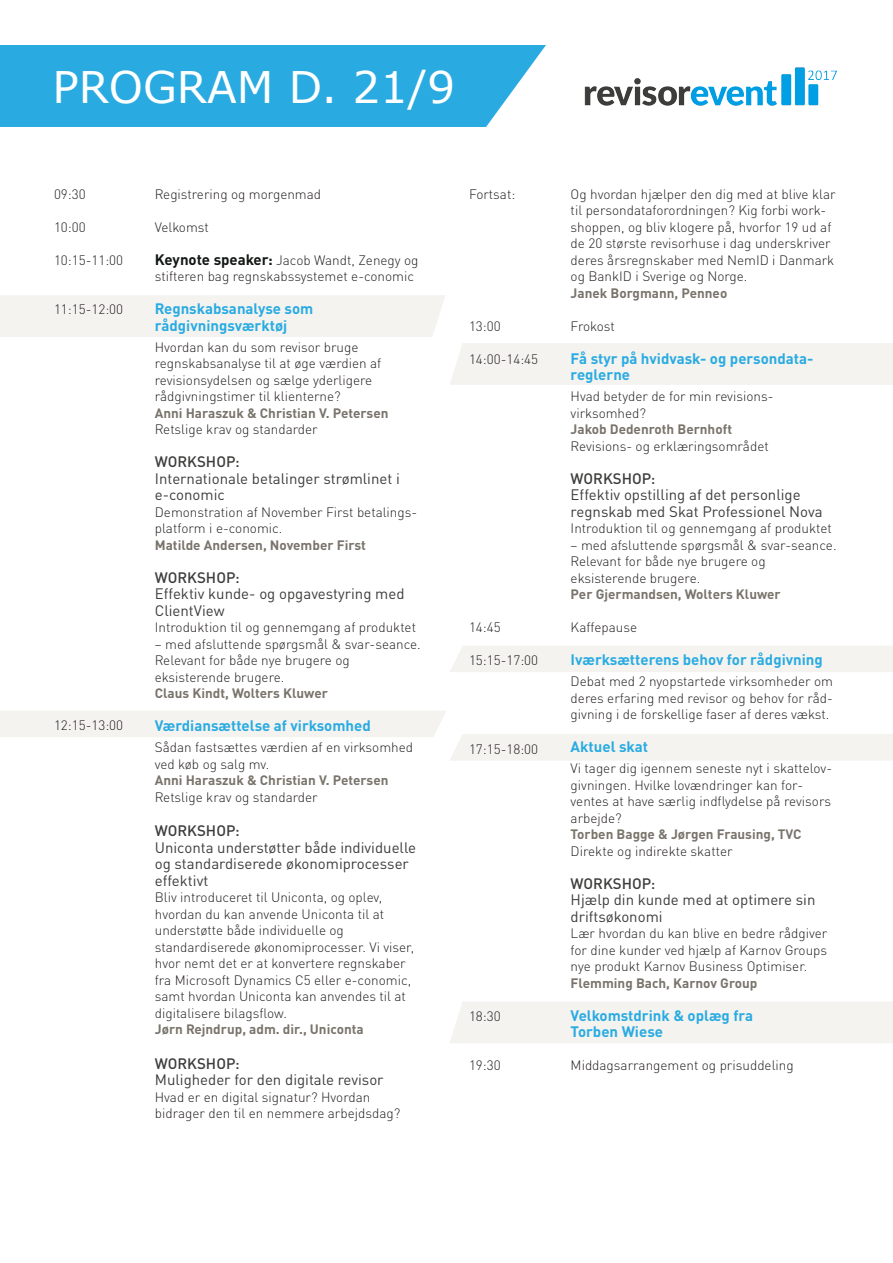
<style>
.page{position:relative;width:893px;height:1263px;background:#fff}
.page>*{position:absolute;margin:0;border:0;box-sizing:border-box;transform-origin:0 0}
.t1{font:43.5px "Verdana";color:#fff}
.t2{font:15px/16.5px "DIN Pro";color:#3d3d3c}
.t3{font:700 15px/16.5px "DIN Pro";color:#29abe2}
.t4{font:500 15px "DIN Pro";color:#3d3d3c}
.t5{font:300 13.5px/16.5px "DIN Pro";color:#231f20}
.t6{font:700 13.5px "DIN Pro";color:#79746b}
.t7{font:300 13.5px "DIN Pro";letter-spacing:-.02em;color:#231f20}
.s1{font-weight:700;font-size:15px;color:#111814}
.s2{font-weight:500}
</style>
<div class="page">
<div style="left:450px;top:1002px;width:443px;height:41px;background:#f4f3ef"></div>
<div style="left:450px;top:646px;width:443px;height:26px;background:#f4f3ef"></div>
<div style="left:450px;top:343px;width:443px;height:42px;background:#f4f3ef"></div>
<div style="left:0;top:295px;width:445px;height:42px;background:#f4f3ef"></div>
<svg style="left:0;top:711px;width:893px;height:49px"></svg>
<div style="left:0;top:45px;width:546px;height:82px;background:#29abe2"></div>
<img style="left:584px;top:67px;width:253px;height:39px">
<p class="t1" style="left:52px;top:57px;width:404px">PROGRAM D. 21/9</p>
<p class="t5" style="left:54px;top:184px;width:33px">09:30</p>
<p class="t5" style="left:54px;top:217px;width:33px">10:00</p>
<p class="t5" style="left:54px;top:250px;width:71px">10:15-11:00</p>
<p class="t5" style="left:54px;top:300px;width:71px">11:15-12:00</p>
<p class="t5" style="left:54px;top:715px;width:71px">12:15-13:00</p>
<p class="t5" style="left:155px;top:184px;width:168px">Registrering og morgenmad</p>
<p class="t5" style="left:155px;top:217px;width:56px">Velkomst</p>
<p class="t5" style="left:155px;top:250px;width:265px"><span class="s1">Keynote speaker:</span> Jacob Wandt, Zenegy og stifteren bag regnskabssystemet e-conomic</p>
<p class="t3" style="left:155px;top:299px;width:160px">Regnskabsanalyse som rådgivningsværktøj</p>
<p class="t5" style="left:155px;top:337px;width:228px">Hvordan kan du som revisor bruge regnskabsanalyse til at øge værdien af revisionsydelsen og sælge yderligere rådgivningstimer til klienterne?</p>
<p class="t6" style="left:155px;top:401px;width:235px">Anni Haraszuk &amp; Christian V. Petersen</p>
<p class="t5" style="left:155px;top:420px;width:164px">Retslige krav og standarder</p>
<p class="t4" style="left:155px;top:450px;width:86px">WORKSHOP:</p>
<p class="t2" style="left:155px;top:468px;width:247px">Internationale betalinger strømlinet i e-conomic</p>
<p class="t5" style="left:155px;top:502px;width:264px">Demonstration af November First betalings&shy;platform i e-conomic.</p>
<p class="t6" style="left:155px;top:533px;width:212px">Matilde Andersen, November First</p>
<p class="t2" style="left:155px;top:567px;width:251px"><span class="s2">WORKSHOP:<br></span>Effektiv kunde- og opgavestyring med<br>ClientView</p>
<p class="t5" style="left:155px;top:618px;width:263px">Introduktion til og gennemgang af produktet</p>
<p class="t5" style="left:155px;top:634px;width:267px">– med afsluttende spørgsmål &amp; svar-seance.</p>
<p class="t5" style="left:155px;top:651px;width:197px">Relevant for både nye brugere og eksisterende brugere.</p>
<p class="t6" style="left:155px;top:682px;width:175px">Claus Kindt, Wolters Kluwer</p>
<p class="t3" style="left:155px;top:716px;width:218px">Værdiansættelse af virksomhed</p>
<p class="t5" style="left:155px;top:738px;width:260px">Sådan fastsættes værdien af en virksomhed ved køb og salg mv.</p>
<p class="t6" style="left:155px;top:769px;width:235px">Anni Haraszuk &amp; Christian V. Petersen</p>
<p class="t5" style="left:155px;top:787px;width:164px">Retslige krav og standarder</p>
<p class="t4" style="left:155px;top:819px;width:86px">WORKSHOP:</p>
<p class="t2" style="left:155px;top:837px;width:263px">Uniconta understøtter både individuelle og standardiserede økonomiprocesser effektivt</p>
<p class="t5" style="left:155px;top:888px;width:261px">Bliv introduceret til Uniconta, og oplev, hvordan du kan anvende Uniconta til at understøtte både individuelle og standardiserede økonomiprocesser. Vi viser, hvor nemt det er at konvertere regnskaber fra Microsoft Dynamics C5 eller e-conomic, samt hvordan Uniconta kan anvendes til at digitalisere bilagsflow.</p>
<p class="t6" style="left:155px;top:1018px;width:210px">Jørn Rejndrup, adm. dir., Uniconta</p>
<p class="t4" style="left:155px;top:1051px;width:86px">WORKSHOP:</p>
<p class="t2" style="left:155px;top:1070px;width:230px">Muligheder for den digitale revisor</p>
<p class="t5" style="left:155px;top:1087px;width:247px">Hvad er en digital signatur? Hvordan bidrager den til en nemmere arbejdsdag?</p>
<p class="t5" style="left:469px;top:184px;width:48px">Fortsat:</p>
<p class="t5" style="left:469px;top:316px;width:33px">13:00</p>
<p class="t5" style="left:469px;top:349px;width:71px">14:00-14:45</p>
<p class="t5" style="left:469px;top:618px;width:33px">14:45</p>
<p class="t5" style="left:469px;top:651px;width:71px">15:15-17:00</p>
<p class="t5" style="left:469px;top:739px;width:71px">17:15-18:00</p>
<p class="t5" style="left:469px;top:1006px;width:33px">18:30</p>
<p class="t5" style="left:469px;top:1056px;width:33px">19:30</p>
<p class="t5" style="left:571px;top:184px;width:267px">Og hvordan hjælper den dig med at blive klar til persondataforordningen? Kig forbi work&shy;shoppen, og bliv klogere på, hvorfor 19 ud af de 20 største revisorhuse i dag underskriver deres årsregnskaber med NemID i Danmark og BankID i Sverige og Norge.</p>
<p class="t6" style="left:571px;top:281px;width:158px">Janek Borgmann, Penneo</p>
<p class="t7" style="left:571px;top:315px;width:46px">Frokost</p>
<p class="t3" style="left:571px;top:348px;width:244px">Få styr på hvidvask- og persondata&shy;reglerne</p>
<p class="t5" style="left:571px;top:387px;width:204px">Hvad betyder de for min revisions&shy;virksomhed?</p>
<p class="t6" style="left:571px;top:418px;width:163px">Jakob Dedenroth Bernhoft</p>
<p class="t5" style="left:571px;top:436px;width:200px">Revisions- og erklæringsområdet</p>
<p class="t4" style="left:571px;top:466px;width:86px">WORKSHOP:</p>
<p class="t2" style="left:571px;top:485px;width:253px">Effektiv opstilling af det personlige regnskab med Skat Professionel Nova</p>
<p class="t5" style="left:571px;top:519px;width:263px">Introduktion til og gennemgang af produktet</p>
<p class="t5" style="left:571px;top:535px;width:267px">– med afsluttende spørgsmål &amp; svar-seance.</p>
<p class="t5" style="left:571px;top:552px;width:197px">Relevant for både nye brugere og eksisterende brugere.</p>
<p class="t6" style="left:571px;top:583px;width:212px">Per Gjermandsen, Wolters Kluwer</p>
<p class="t5" style="left:571px;top:618px;width:68px">Kaffepause</p>
<p class="t3" style="left:571px;top:650px;width:254px">Iværksætterens behov for rådgivning</p>
<p class="t5" style="left:571px;top:672px;width:264px;text-align:justify">Debat med 2 nyopstartede virksomheder om deres erfaring med revisor og behov for råd&shy;givning i de forskellige faser af deres vækst.</p>
<p class="t3" style="left:571px;top:737px;width:79px">Aktuel skat</p>
<p class="t5" style="left:571px;top:759px;width:263px">Vi tager dig igennem seneste nyt i skattelov&shy;givningen. Hvilke lovændringer kan for&shy;ventes at have særlig indflydelse på revisors arbejde?</p>
<p class="t6" style="left:571px;top:823px;width:233px">Torben Bagge &amp; Jørgen Frausing, TVC</p>
<p class="t5" style="left:571px;top:841px;width:163px">Direkte og indirekte skatter</p>
<p class="t4" style="left:571px;top:871px;width:86px">WORKSHOP:</p>
<p class="t2" style="left:571px;top:890px;width:246px">Hjælp din kunde med at optimere sin driftsøkonomi</p>
<p class="t5" style="left:571px;top:924px;width:258px;text-align:justify">Lær hvordan du kan blive en bedre rådgiver for dine kunder ved hjælp af Karnov Groups nye produkt Karnov Business Optimiser.</p>
<p class="t6" style="left:571px;top:971px;width:188px">Flemming Bach, Karnov Group</p>
<p class="t3" style="left:571px;top:1005px;width:184px">Velkomstdrink &amp; oplæg fra<br>Torben Wiese</p>
<p class="t5" style="left:571px;top:1056px;width:225px">Middagsarrangement og prisuddeling</p>
</div>
